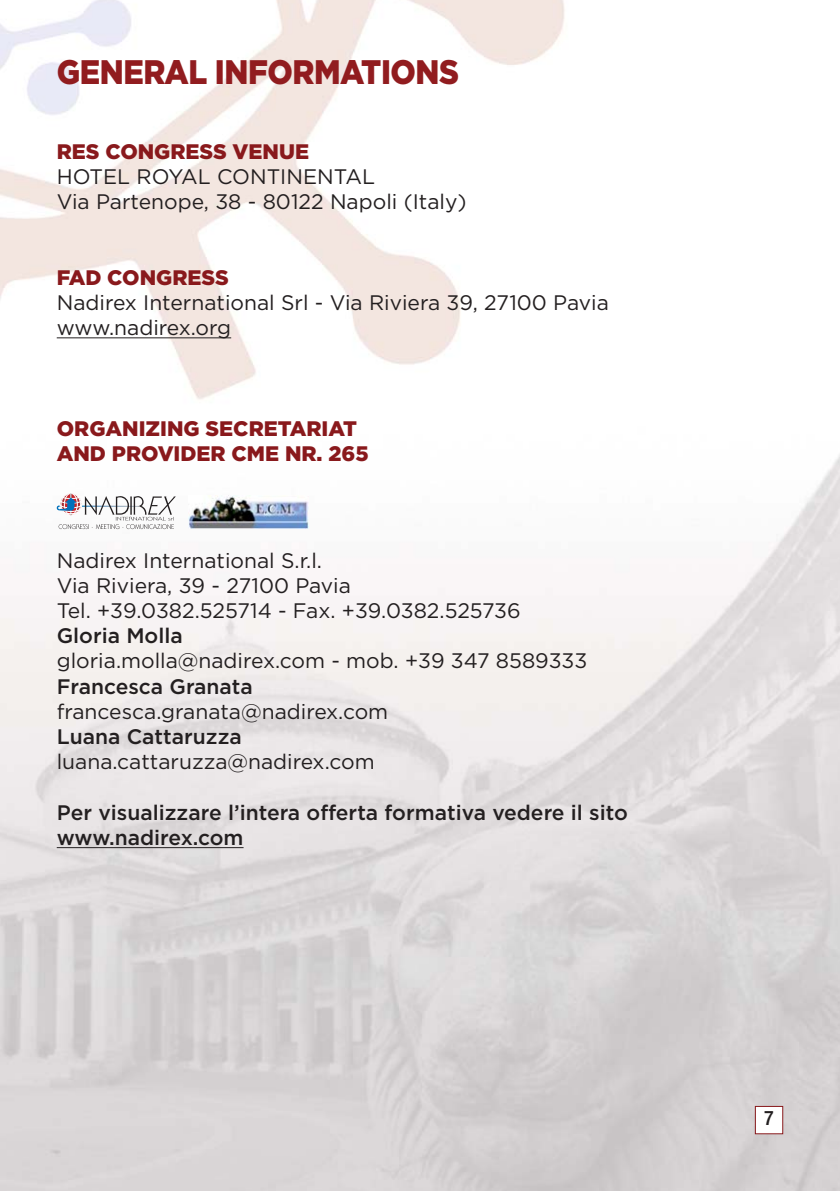
<style>
.page{position:relative;width:840px;height:1191px;background:#fff}
.page>*{position:absolute;margin:0;border:0;box-sizing:border-box;transform-origin:0 0}
.t1{font:900 34px "Gotham";letter-spacing:-.015em;color:#911c1f;scale:.9 1}
.t2{font:21px/25.2px "Gotham";color:#231f20}
.t3{font:500 21px/25.2px "Gotham";color:#231f20}
.t4{font:900 21px/25.2px "Gotham";color:#89191c}
.t5{font:500 condensed 20px "Helvetica Neue";color:#231f20}
</style>
<div class="page">
<img style="left:0;top:0;width:839px;height:1191px">
<div style="left:755px;top:1107px;width:26px;height:26px;background:#fff"></div>
<div style="left:754px;top:1106px;width:28px;height:28px;border:1px solid #89191c"></div>
<hr style="left:57px;top:337px;width:174px;height:1px;background:#231f20">
<hr style="left:57px;top:847px;width:186px;height:1px;background:#231f20">
<svg style="left:57px;top:493px;width:119px;height:36px"></svg>
<img style="left:189px;top:495px;width:119px;height:34px">
<h1 class="t1" style="left:57px;top:59px;width:448px">GENERAL INFORMATIONS</h1>
<p class="t4" style="left:57px;top:140px;width:254px">RES CONGRESS VENUE</p>
<p class="t2" style="left:57px;top:165px;width:411px">HOTEL ROYAL CONTINENTAL<br>Via Partenope, 38 - 80122 Napoli (Italy)</p>
<p class="t4" style="left:57px;top:266px;width:173px">FAD CONGRESS</p>
<p class="t2" style="left:57px;top:291px;width:553px">Nadirex International Srl - Via Riviera 39, 27100 Pavia www.nadirex.org</p>
<p class="t4" style="left:57px;top:417px;width:313px">ORGANIZING SECRETARIAT<br>AND PROVIDER CME NR. 265</p>
<p class="t2" style="left:57px;top:549px;width:465px">Nadirex International S.r.l.<br>Via Riviera, 39 - 27100 Pavia<br>Tel. +39.0382.525714 - Fax. +39.0382.525736</p>
<p class="t3" style="left:57px;top:624px;width:127px">Gloria Molla</p>
<p class="t2" style="left:57px;top:650px;width:532px">gloria.molla@nadirex.com - mob. +39 347 8589333</p>
<p class="t3" style="left:57px;top:675px;width:197px">Francesca Granata</p>
<p class="t2" style="left:57px;top:700px;width:333px">francesca.granata@nadirex.com</p>
<p class="t3" style="left:57px;top:725px;width:186px">Luana Cattaruzza</p>
<p class="t2" style="left:57px;top:750px;width:319px">luana.cattaruzza@nadirex.com</p>
<p class="t3" style="left:57px;top:801px;width:572px">Per visualizzare l’intera offerta formativa vedere il sito www.nadirex.com</p>
<p class="t5" style="left:763px;top:1111px;width:11px">7</p>
</div>
